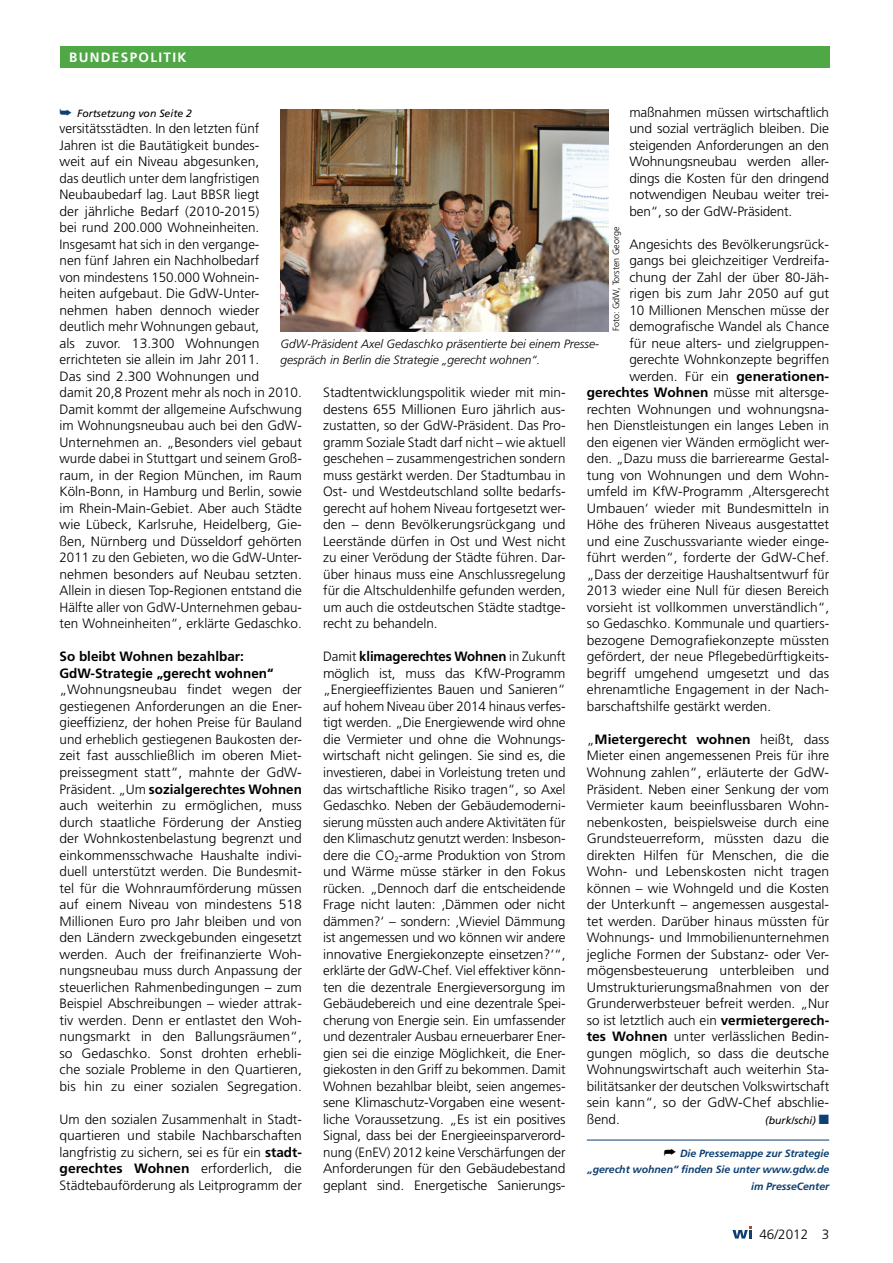
<style>
.page{position:relative;width:893px;height:1263px;background:#fff}
.page>*{position:absolute;margin:0;border:0;box-sizing:border-box;transform-origin:0 0}
.t1{font:300 13.5px/16.5px "Frutiger";color:#000;text-align:justify}
.t2{font:700 13.5px/16.5px "Frutiger";color:#000}
.t3{font:700 13.5px "Frutiger";color:#fff}
.t4{font:italic 300 12px/16.5px "Frutiger";color:#000}
.t5{font:italic 700 10.5px/16.5px "Frutiger";letter-spacing:-.005em;color:#0f4071;text-align:right}
.t6{font:italic 10.5px "Frutiger";color:#000}
.t7{font:300 9px "Frutiger";color:#000}
.s1{font-weight:700}
.s2{color:#0f4071}
.s3{color:#000}
</style>
<div class="page">
<svg style="left:732px;top:1226px;width:20px;height:12px"></svg>
<div style="left:61px;top:46px;width:769px;height:21px;background:#50a746"></div>
<hr style="left:587px;top:1140px;width:242px;height:1px;background:#0f4071">
<img style="left:281px;top:109px;width:327px;height:222px">
<p class="t3" style="left:69px;top:49px;width:11px">bundesp</p>
<p class="t3" style="left:139px;top:49px;width:42px">olitik</p>
<p class="t1" style="left:629px;top:104px;width:201px">maßnahmen müssen wirtschaftlich und sozial verträglich bleiben. Die steigenden Anforderungen an den Wohnungsneubau werden aller&shy;dings die Kosten für den dringend notwendigen Neubau weiter trei&shy;ben“, so der GdW-Präsident.</p>
<p class="t1" style="left:629px;top:236px;width:201px">Angesichts des Bevölkerungsrück-</p>
<p class="t1" style="left:629px;top:253px;width:201px">gangs bei gleichzeitiger Verdreifa-</p>
<p class="t1" style="left:629px;top:269px;width:201px">chung der Zahl der über 80-Jäh-</p>
<p class="t1" style="left:629px;top:286px;width:201px">rigen bis zum Jahr 2050 auf gut</p>
<p class="t1" style="left:629px;top:302px;width:201px">10 Millionen Menschen müsse der</p>
<p class="t1" style="left:629px;top:319px;width:201px">demografische Wandel als Chance</p>
<p class="t1" style="left:629px;top:335px;width:201px">für neue alters- und zielgruppen-</p>
<p class="t1" style="left:629px;top:352px;width:201px">gerechte Wohnkonzepte begriffen</p>
<p class="t1" style="left:629px;top:368px;width:201px">werden. Für ein <span class="s1">generationen-</span></p>
<p class="t1" style="left:587px;top:385px;width:244px"><span class="s1">gerechtes Wohnen</span> müsse mit altersge-</p>
<p class="t1" style="left:587px;top:401px;width:244px">rechten Wohnungen und wohnungsna-</p>
<p class="t1" style="left:587px;top:418px;width:244px">hen Dienstleistungen ein langes Leben in</p>
<p class="t1" style="left:587px;top:434px;width:244px">den eigenen vier Wänden ermöglicht wer-</p>
<p class="t1" style="left:587px;top:451px;width:244px">den. „Dazu muss die barrierearme Gestal-</p>
<p class="t1" style="left:587px;top:467px;width:244px">tung von Wohnungen und dem Wohn-</p>
<p class="t1" style="left:587px;top:484px;width:244px">umfeld im KfW-Programm ‚Altersgerecht</p>
<p class="t1" style="left:587px;top:500px;width:244px">Umbauen‘ wieder mit Bundesmitteln in</p>
<p class="t1" style="left:587px;top:517px;width:244px">Höhe des früheren Niveaus ausgestattet</p>
<p class="t1" style="left:587px;top:533px;width:244px">und eine Zuschussvariante wieder einge-</p>
<p class="t1" style="left:587px;top:550px;width:244px">führt werden“, forderte der GdW-Chef.</p>
<p class="t1" style="left:587px;top:566px;width:244px">„Dass der derzeitige Haushaltsentwurf für</p>
<p class="t1" style="left:587px;top:583px;width:244px">2013 wieder eine Null für diesen Bereich</p>
<p class="t1" style="left:587px;top:599px;width:244px">vorsieht ist vollkommen unverständlich“,</p>
<p class="t1" style="left:587px;top:616px;width:244px">so Gedaschko. Kommunale und quartiers-</p>
<p class="t1" style="left:587px;top:632px;width:244px">bezogene Demografiekonzepte müssten</p>
<p class="t1" style="left:587px;top:649px;width:244px">gefördert, der neue Pflegebedürftigkeits-</p>
<p class="t1" style="left:587px;top:665px;width:244px">begriff umgehend umgesetzt und das</p>
<p class="t1" style="left:587px;top:682px;width:244px">ehrenamtliche Engagement in der Nach-</p>
<p class="t1" style="left:587px;top:698px;width:186px">barschaftshilfe gestärkt werden.</p>
<p class="t1" style="left:587px;top:731px;width:244px">„<span class="s1">Mietergerecht wohnen</span> heißt, dass Mieter einen angemessenen Preis für ihre Wohnung zahlen“, erläuterte der GdW-Präsident. Neben einer Senkung der vom Vermieter kaum beeinflussbaren Wohn&shy;nebenkosten, beispielsweise durch eine Grundsteuerreform, müssten dazu die direkten Hilfen für Menschen, die die Wohn- und Lebenskosten nicht tragen können – wie Wohngeld und die Kosten der Unterkunft – angemessen ausgestal&shy;tet werden. Darüber hinaus müssten für Wohnungs- und Immobilienunternehmen jegliche Formen der Substanz- oder Ver&shy;mögensbesteuerung unterbleiben und Umstrukturierungsmaßnahmen von der Grunderwerbsteuer befreit werden. „Nur so ist letztlich auch ein <span class="s1">vermietergerech&shy;tes Wohnen</span> unter verlässlichen Bedin&shy;gungen möglich, so dass die deutsche Wohnungswirtschaft auch weiterhin Sta&shy;bilitätsanker der deutschen Volkswirtschaft sein kann“, so der GdW-Chef abschlie&shy;ßend.</p>
<p class="t6" style="left:60px;top:107px;width:134px"><span class="s2">➥</span> Fortsetzung von Seite 2</p>
<p class="t1" style="left:60px;top:121px;width:244px;text-align:left">versitätsstädten. In den letzten fünf<br>Jahren ist die Bautätigkeit bundes-<br>weit auf ein Niveau abgesunken,<br>das deutlich unter dem langfristigen Neubaubedarf lag. Laut BBSR liegt<br>der jährliche Bedarf (2010-2015)<br>bei rund 200.000 Wohneinheiten.<br>Insgesamt hat sich in den vergange-<br>nen fünf Jahren ein Nachholbedarf<br>von mindestens 150.000 Wohnein-<br>heiten aufgebaut. Die GdW-Unter&shy;nehmen haben dennoch wieder deutlich mehr Wohnungen gebaut,<br>als zuvor. 13.300 Wohnungen errichteten sie allein im Jahr 2011.<br>Das sind 2.300 Wohnungen und<br>damit 20,8 Prozent mehr als noch in 2010.<br>Damit kommt der allgemeine Aufschwung im Wohnungsneubau auch bei den GdW-Unternehmen an. „Besonders viel gebaut wurde dabei in Stuttgart und seinem Groß&shy;raum, in der Region München, im Raum Köln-Bonn, in Hamburg und Berlin, sowie im Rhein-Main-Gebiet. Aber auch Städte wie Lübeck, Karlsruhe, Heidelberg, Gie&shy;ßen, Nürnberg und Düsseldorf gehörten 2011 zu den Gebieten, wo die GdW-Unter&shy;nehmen besonders auf Neubau setzten.<br>Allein in diesen Top-Regionen entstand die Hälfte aller von GdW-Unternehmen gebau&shy;ten Wohneinheiten“, erklärte Gedaschko.</p>
<p class="t2" style="left:60px;top:649px;width:216px">So bleibt Wohnen bezahlbar:<br>GdW-Strategie „gerecht wohnen“</p>
<p class="t1" style="left:60px;top:682px;width:244px">„Wohnungsneubau findet wegen der gestiegenen Anforderungen an die Ener&shy;gieeffizienz, der hohen Preise für Bauland und erheblich gestiegenen Baukosten der&shy;zeit fast ausschließlich im oberen Miet&shy;preissegment statt“, mahnte der GdW-Präsident. „Um <span class="s1">sozialgerechtes Wohnen </span>auch weiterhin zu ermöglichen, muss durch staatliche Förderung der Anstieg der Wohnkostenbelastung begrenzt und einkommensschwache Haushalte indivi&shy;duell unterstützt werden. Die Bundesmit&shy;tel für die Wohnraumförderung müssen auf einem Niveau von mindestens 518<br>Millionen Euro pro Jahr bleiben und von den Ländern zweckgebunden eingesetzt werden. Auch der freifinanzierte Woh&shy;nungsneubau muss durch Anpassung der steuerlichen Rahmenbedingungen – zum Beispiel Abschreibungen – wieder attrak&shy;tiv werden. Denn er entlastet den Woh&shy;nungsmarkt in den Ballungsräumen“, so Gedaschko. Sonst drohten erhebli&shy;che soziale Probleme in den Quartieren, bis hin zu einer sozialen Segregation.</p>
<p class="t1" style="left:60px;top:1111px;width:244px">Um den sozialen Zusammenhalt in Stadt&shy;quartieren und stabile Nachbarschaften langfristig zu sichern, sei es für ein <span class="s1">stadt&shy;gerechtes Wohnen</span> erforderlich, die Städtebauförderung als Leitprogramm der</p>
<p class="t7" style="left:611px;top:331px;width:106px;rotate:-90deg">Foto: GdW, Torsten George</p>
<p class="t4" style="left:281px;top:336px;width:320px">GdW-Präsident Axel Gedaschko präsentierte bei einem Presse&shy;gespräch in Berlin die Strategie „gerecht wohnen“.</p>
<p class="t1" style="left:323px;top:385px;width:244px">Stadtentwicklungspolitik wieder mit min&shy;destens 655 Millionen Euro jährlich aus&shy;zustatten, so der GdW-Präsident. Das Pro&shy;gramm Soziale Stadt darf nicht – wie aktuell geschehen – zusammengestrichen sondern muss gestärkt werden. Der Stadtumbau in Ost- und Westdeutschland sollte bedarfs&shy;gerecht auf hohem Niveau fortgesetzt wer&shy;den – denn Bevölkerungsrückgang und Leerstände dürfen in Ost und West nicht zu einer Verödung der Städte führen. Dar&shy;über hinaus muss eine Anschlussregelung für die Altschuldenhilfe gefunden werden, um auch die ostdeutschen Städte stadtge&shy;recht zu behandeln.</p>
<p class="t1" style="left:323px;top:649px;width:244px">Damit <span class="s1">klimagerechtes Wohnen</span> in Zukunft möglich ist, muss das KfW-Programm „Energieeffizientes Bauen und Sanieren“ auf hohem Niveau über 2014 hinaus verfes&shy;tigt werden. „Die Energiewende wird ohne die Vermieter und ohne die Wohnungs&shy;wirtschaft nicht gelingen. Sie sind es, die investieren, dabei in Vorleistung treten und das wirtschaftliche Risiko tragen“, so Axel Gedaschko. Neben der Gebäudemoderni&shy;sierung müssten auch andere Aktivitäten für den Klimaschutz genutzt werden: Insbeson&shy;dere die CO<sub>2</sub>-arme Produktion von Strom und Wärme müsse stärker in den Fokus rücken. „Dennoch darf die entscheidende Frage nicht lauten: ‚Dämmen oder nicht dämmen?‘ – sondern: ‚Wieviel Dämmung ist angemessen und wo können wir andere innovative Energiekonzepte einsetzen?‘“, erklärte der GdW-Chef. Viel effektiver könn&shy;ten die dezentrale Energieversorgung im Gebäudebereich und eine dezentrale Spei&shy;cherung von Energie sein. Ein umfassender und dezentraler Ausbau erneuerbarer Ener&shy;gien sei die einzige Möglichkeit, die Ener&shy;giekosten in den Griff zu bekommen. Damit Wohnen bezahlbar bleibt, seien angemes&shy;sene Klimaschutz-Vorgaben eine wesent&shy;liche Voraussetzung. „Es ist ein positives Signal, dass bei der Energieeinsparverord&shy;nung (EnEV) 2012 keine Verschärfungen der Anforderungen für den Gebäudebestand geplant sind. Energetische Sanierungs-</p>
<p class="t6" style="left:765px;top:1114px;width:65px">(burk/schi) <span class="s2">■</span></p>
<p class="t5" style="left:587px;top:1145px;width:243px"><span class="s3">➦</span> Die Pressemappe zur Strategie<br>„gerecht wohnen“ finden Sie unter www.gdw.de im PresseCenter</p>
<p class="t1" style="left:759px;top:1226px;width:71px">46/2012 3</p>
</div>
